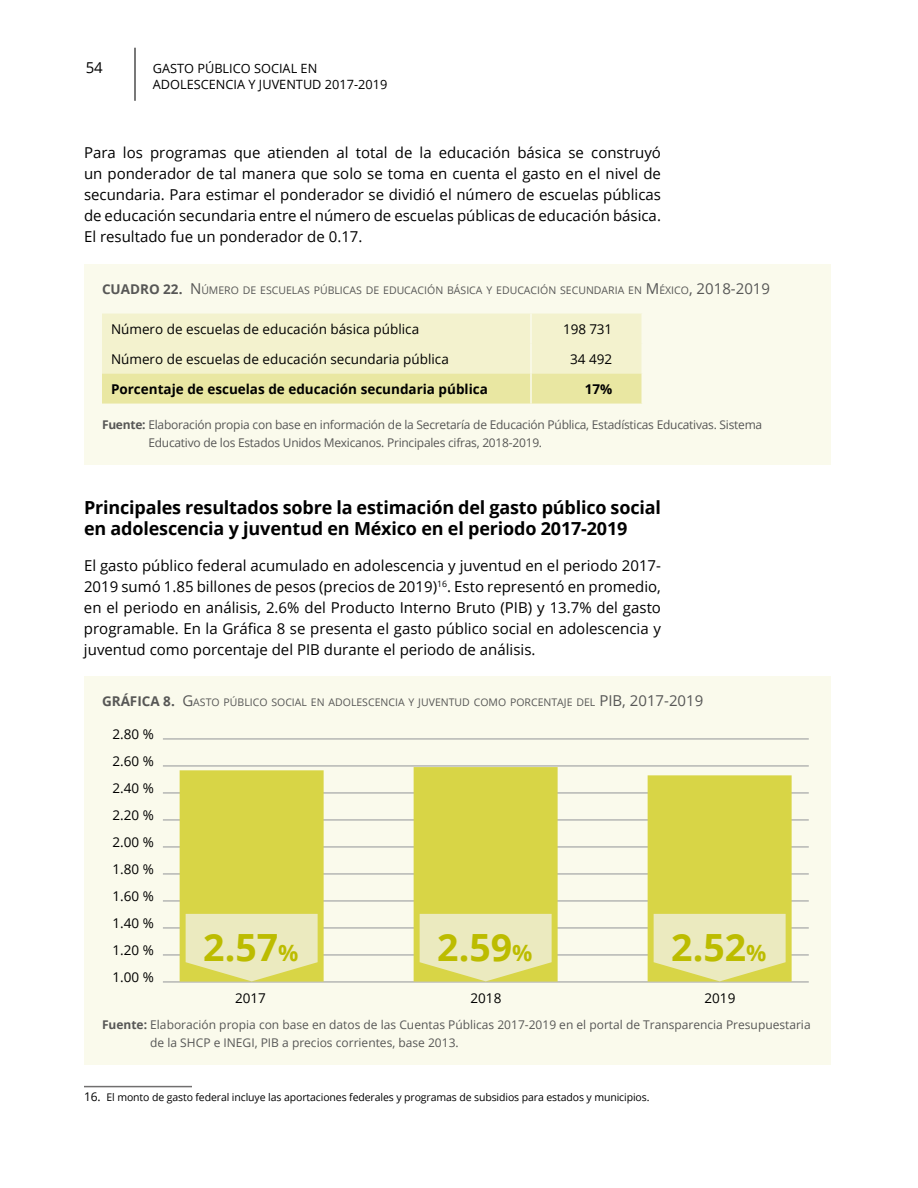
<style>
.page{position:relative;width:918px;height:1188px;background:#fff}
.page>*{position:absolute;margin:0;border:0;box-sizing:border-box;transform-origin:0 0}
.t1{font:700 37.5px "Open Sans";color:#bcbc00}
.t2{font:700 18px/21px "Open Sans";letter-spacing:-.01em;color:#000}
.t3{font:15px/21px "Open Sans";color:#000;text-align:justify}
.t4{font:13.5px/27px "Open Sans";color:#000;text-align:justify}
.t5{font:700 13.5px "Open Sans";color:#000}
.t6{font:12.75px/16.5px "Open Sans";color:#000}
.t7{font:12px/18px "Open Sans";letter-spacing:-.02em;color:#575756}
.t8{font:12px/18px "Open Sans";color:#575756}
.t9{font:10.5px "Open Sans";color:#575756}
.t10{font:10.5px "Open Sans";letter-spacing:-.01em;color:#000}
.s1{font-weight:700;font-size:13.5px}
.s2{font-size:15px}
.s3{font-weight:700}
.s4{font-size:22.5px}
.s5{font-size:12px}
</style>
<div class="page">
<hr style="left:134px;top:48px;width:2px;height:53px;background:#000">
<div style="left:84px;top:265px;width:747px;height:200px;background:#fafaec"></div>
<svg style="left:102px;top:314px;width:540px;height:90px;background:#efeebf"></svg>
<hr style="left:530px;top:314px;width:2px;height:30px;background:#fafaec">
<hr style="left:530px;top:344px;width:2px;height:30px;background:#fafaec">
<hr style="left:530px;top:374px;width:2px;height:30px;background:#fafaec">
<hr style="left:84px;top:1086px;width:108px;height:1px;background:#706f6f">
<div style="left:84px;top:676px;width:747px;height:389px;background:#fafaec"></div>
<hr style="left:163px;top:739px;width:646px;height:1px;background:#939598">
<hr style="left:163px;top:766px;width:646px;height:1px;background:#939598">
<hr style="left:163px;top:793px;width:646px;height:1px;background:#939598">
<hr style="left:163px;top:820px;width:646px;height:1px;background:#939598">
<hr style="left:163px;top:847px;width:646px;height:1px;background:#939598">
<hr style="left:163px;top:874px;width:646px;height:1px;background:#939598">
<hr style="left:163px;top:901px;width:646px;height:1px;background:#939598">
<hr style="left:163px;top:928px;width:646px;height:1px;background:#939598">
<hr style="left:163px;top:955px;width:646px;height:1px;background:#939598">
<hr style="left:163px;top:982px;width:646px;height:1px;background:#939598">
<svg style="left:180px;top:770px;width:144px;height:212px;background:#dcda65"></svg>
<svg style="left:414px;top:767px;width:144px;height:215px;background:#dcda64"></svg>
<svg style="left:648px;top:775px;width:144px;height:207px;background:#dcda66"></svg>
<p class="t3" style="left:86px;top:56px;width:19px">54</p>
<p class="t6" style="left:153px;top:59px;width:236px">GASTO PÚBLICO SOCIAL EN<br>ADOLESCENCIA Y JUVENTUD 2017-2019</p>
<p class="t3" style="left:84px;top:142px;width:579px">Para los programas que atienden al total de la educación básica se construyó un ponderador de tal manera que solo se toma en cuenta el gasto en el nivel de secundaria. Para estimar el ponderador se dividió el número de escuelas públicas de educación secundaria entre el número de escuelas públicas de educación básica.<br>El resultado fue un ponderador de 0.17.</p>
<p class="t9" style="left:102px;top:283px;width:670px"><span class="s1">CUADRO 22.</span> <span class="s2">N</span> ÚM ERO DE ESCUELAS PÚBLICAS DE EDUCACIÓN BÁSICA Y EDUCACIÓN SECUNDARIA EN <span class="s2">M</span>ÉXICO<span class="s2">, 2018-2019</span></p>
<p class="t4" style="left:111px;top:315px;width:310px">Número de escuelas de educación básica pública</p>
<p class="t4" style="left:563px;top:315px;width:51px">198 731</p>
<p class="t4" style="left:111px;top:345px;width:339px">Número de escuelas de educación secundaria pública</p>
<p class="t4" style="left:570px;top:345px;width:44px">34 492</p>
<p class="t5" style="left:111px;top:379px;width:378px">Porcentaje de escuelas de educación secundaria pública</p>
<p class="t5" style="left:585px;top:379px;width:29px">17%</p>
<p class="t7" style="left:148px;top:415px;width:615px;text-indent:-46px"><span class="s3">Fuente:</span> Elaboración propia con base en información de la Secretaría de Educación Pública, Estadísticas Educativas. Sistema<br>Educativo de los Estados Unidos Mexicanos. Principales cifras, 2018-2019.</p>
<p class="t2" style="left:84px;top:496px;width:578px">Principales resultados sobre la estimación del gasto público social en adolescencia y juventud en México en el periodo 2017-2019</p>
<p class="t3" style="left:84px;top:555px;width:579px">El gasto público federal acumulado en adolescencia y juventud en el periodo 2017- 2019 sumó 1.85 billones de pesos (precios de 2019)<sup>16</sup>. Esto representó en promedio, en el periodo en análisis, 2.6% del Producto Interno Bruto (PIB) y 13.7% del gasto programable. En la Gráfica 8 se presenta el gasto público social en adolescencia y juventud como porcentaje del PIB durante el periodo de análisis.</p>
<p class="t9" style="left:102px;top:695px;width:603px"><span class="s1">GRÁFICA 8.</span> <span class="s2">G</span>ASTO PÚBLICO SOCIAL EN ADOLESCENCIA Y JUVENTUD COM O PORCENTAJE DEL <span class="s2">PIB, 2017-2019</span></p>
<p class="t4" style="left:113px;top:720px;width:43px">2.80 % 2.60 % 2.40 % 2.20 % 2.00 % 1.80 % 1.60 % 1.40 % 1.20 % 1.00 %</p>
<p class="t4" style="left:235px;top:985px;width:32px">2017</p>
<p class="t4" style="left:471px;top:985px;width:32px">2018</p>
<p class="t4" style="left:705px;top:985px;width:32px">2019</p>
<p class="t8" style="left:150px;top:1015px;width:662px;text-indent:-48px"><span class="s3">Fuente:</span> Elaboración propia con base en datos de las Cuentas Públicas 2017-2019 en el portal de Transparencia Presupuestaria de la SHCP e INEGI, PIB a precios corrientes, base 2013.</p>
<h1 class="t1" style="left:203px;top:921px;width:97px">2.57<span class="s4">%</span></h1>
<h1 class="t1" style="left:437px;top:921px;width:97px">2.59<span class="s4">%</span></h1>
<h1 class="t1" style="left:671px;top:921px;width:97px">2.52<span class="s4">%</span></h1>
<p class="t10" style="left:84px;top:1090px;width:567px"><span class="s5">16.</span> El monto de gasto federal incluye las aportaciones federales y programas de subsidios para estados y municipios.</p>
</div>
